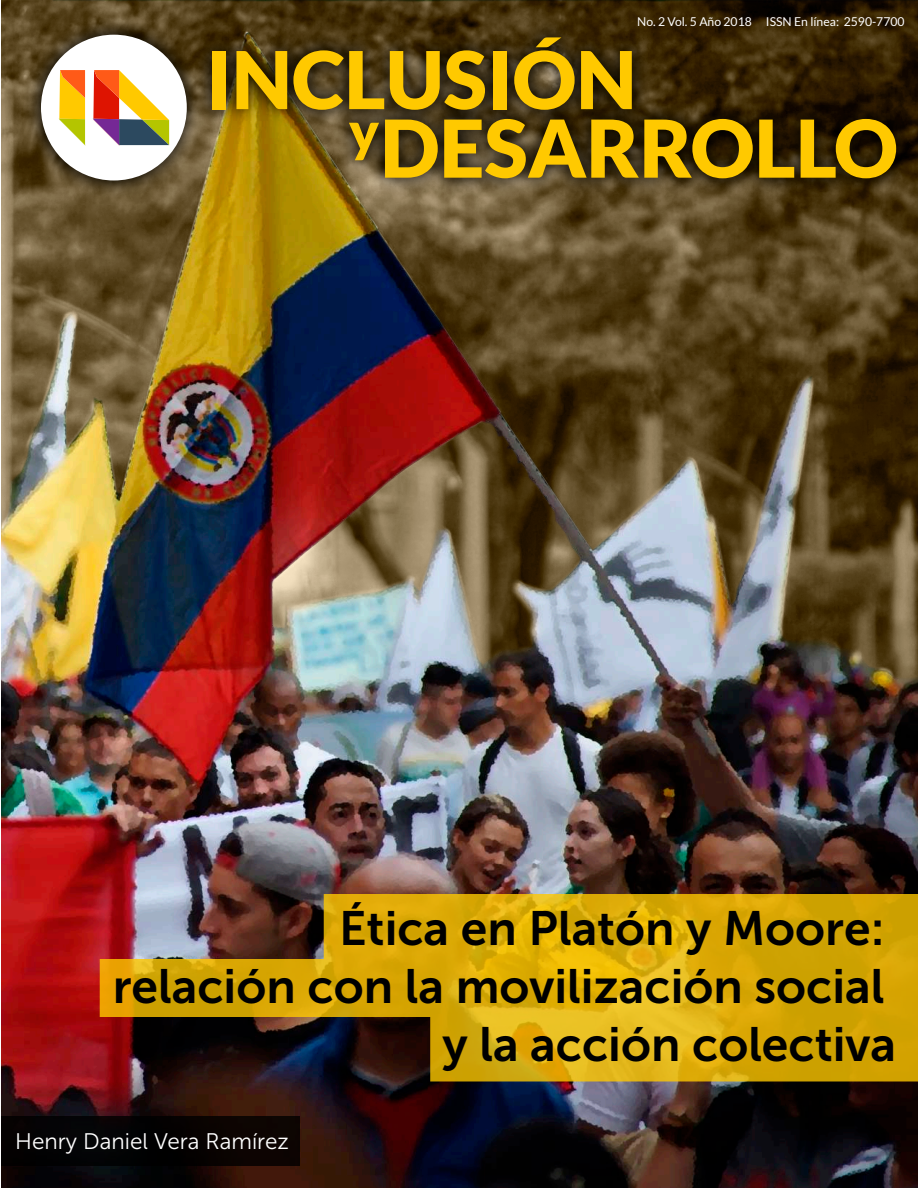
<style>
.page{position:relative;width:918px;height:1188px;background:#fff}
.page>*{position:absolute;margin:0;border:0;box-sizing:border-box;transform-origin:0 0}
.t1{font:48px/57.6px "Museo Sans 700";color:#000;text-align:right}
.t2{font:22.5px "Museo Sans 300";color:#fff}
.t3{font:12.15px "Lato";color:#fff}
</style>
<div class="page">
<img style="left:1px;top:0;width:917px;height:1188px">
<svg style="left:100px;top:894px;width:818px;height:188px;background:#b68b10"></svg>
<div style="left:1px;top:1117px;width:299px;height:49px;background:#000"></div>
<img style="left:210px;top:15px;width:708px;height:186px">
<div style="left:212px;top:51px;width:14px;height:58px;background:#ffc900"></div>
<svg style="left:236px;top:51px;width:51px;height:58px;background:#bf9602"></svg>
<svg style="left:293px;top:50px;width:91px;height:60px;background:#957610"></svg>
<svg style="left:390px;top:50px;width:95px;height:60px;background:#a3810c"></svg>
<div style="left:493px;top:51px;width:13px;height:58px;background:#ffc900"></div>
<svg style="left:514px;top:37px;width:61px;height:73px;background:#987810"></svg>
<svg style="left:581px;top:51px;width:51px;height:58px;background:#b28b02"></svg>
<svg style="left:349px;top:123px;width:30px;height:37px"></svg>
<svg style="left:385px;top:120px;width:53px;height:58px;background:#b48e0b"></svg>
<svg style="left:444px;top:119px;width:309px;height:59px;background:#a07e08"></svg>
<svg style="left:759px;top:120px;width:35px;height:58px;background:#906e01"></svg>
<svg style="left:801px;top:119px;width:95px;height:59px;background:#917001"></svg>
<img style="left:18px;top:12px;width:192px;height:192px">
<div style="left:41px;top:35px;width:146px;height:145px;background:#fff;border-radius:50%"></div>
<svg style="left:93px;top:70px;width:76px;height:75px"></svg>
<svg style="left:59px;top:70px;width:26px;height:75px"></svg>
<p class="t3" style="left:637px;top:15px;width:269px">No. 2 Vol. 5 Año 2018 ISSN En línea: 2590-7700</p>
<p class="t1" style="left:113px;top:900px;width:785px">Ética en Platón y Moore:<br>relación con la movilización social y la acción colectiva</p>
<p class="t2" style="left:15px;top:1129px;width:275px">Henry Daniel Vera Ramírez</p>
</div>
